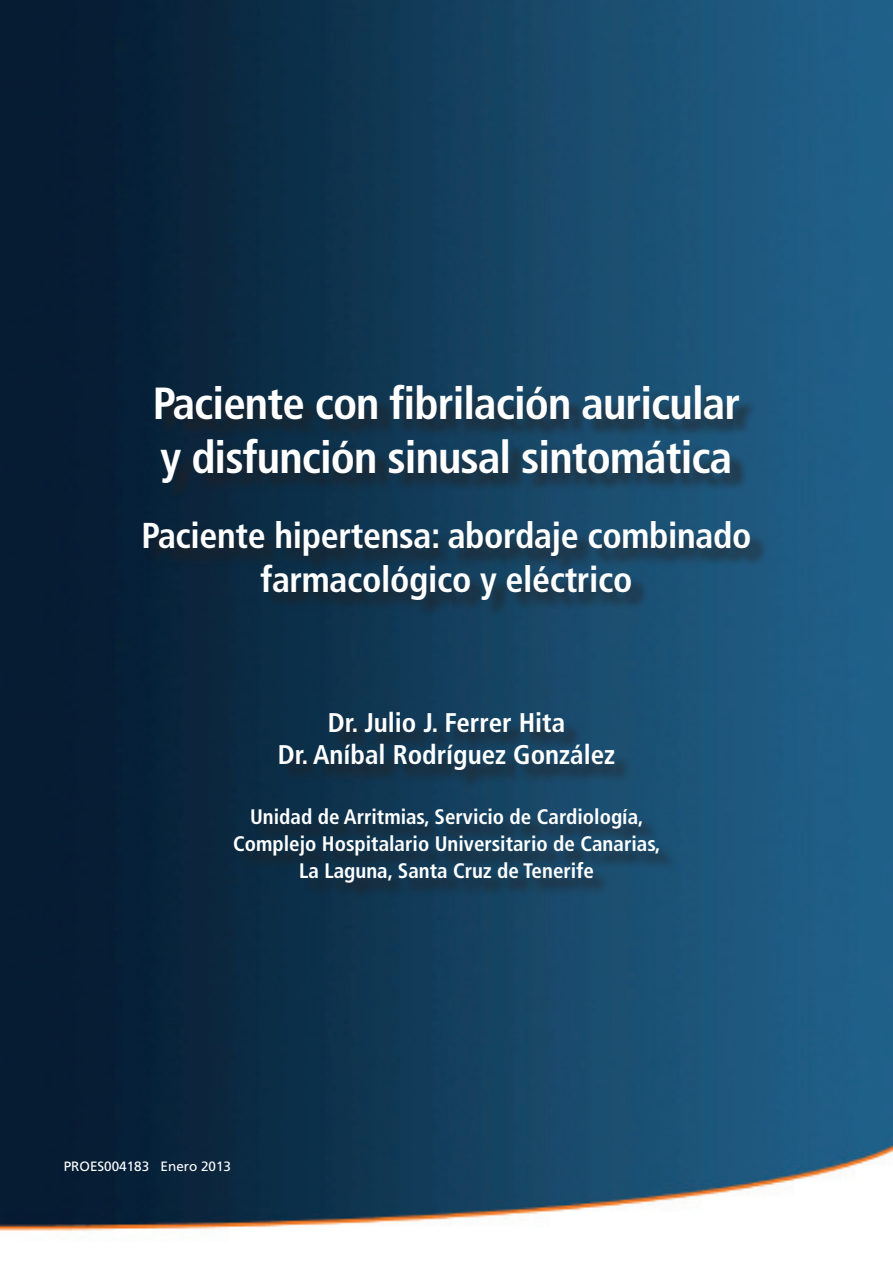
<style>
.page{position:relative;width:893px;height:1263px;background:#fff}
.page>*{position:absolute;margin:0;border:0;box-sizing:border-box;transform-origin:0 0}
.t1{font:700 condensed 45px/54px "Frutiger LT Std";letter-spacing:-.02em;color:#fff}
.t2{font:700 condensed 36px/43.2px "Frutiger LT Std";letter-spacing:-.01em;color:#fff;text-align:center}
.t3{font:700 condensed 27px/32.4px "Frutiger LT Std";color:#fff;text-align:center}
.t4{font:700 condensed 21px/27px "Frutiger LT Std";color:#fff;text-align:center}
.t5{font:13.5px "Frutiger LT Std";color:#fff}
</style>
<div class="page">
<img style="left:0;top:0;width:893px;height:1231px">
<div style="left:146px;top:387px;width:623px;height:513px;background:#231f20;opacity:.75"></div>
<p class="t1" style="left:153px;top:376px;width:589px">Paciente con fibrilación auricular y disfunción sinusal sintomática</p>
<p class="t2" style="left:142px;top:514px;width:611px">Paciente hipertensa: abordaje combinado farmacológico y eléctrico</p>
<p class="t3" style="left:278px;top:706px;width:339px">Dr. Julio J. Ferrer Hita<br>Dr. Aníbal Rodríguez González</p>
<p class="t4" style="left:233px;top:803px;width:429px">Unidad de Arritmias, Servicio de Cardiología,<br>Complejo Hospitalario Universitario de Canarias,<br>La Laguna, Santa Cruz de Tenerife</p>
<p class="t5" style="left:64px;top:1158px;width:169px">PROES004183 Enero 2013</p>
</div>
